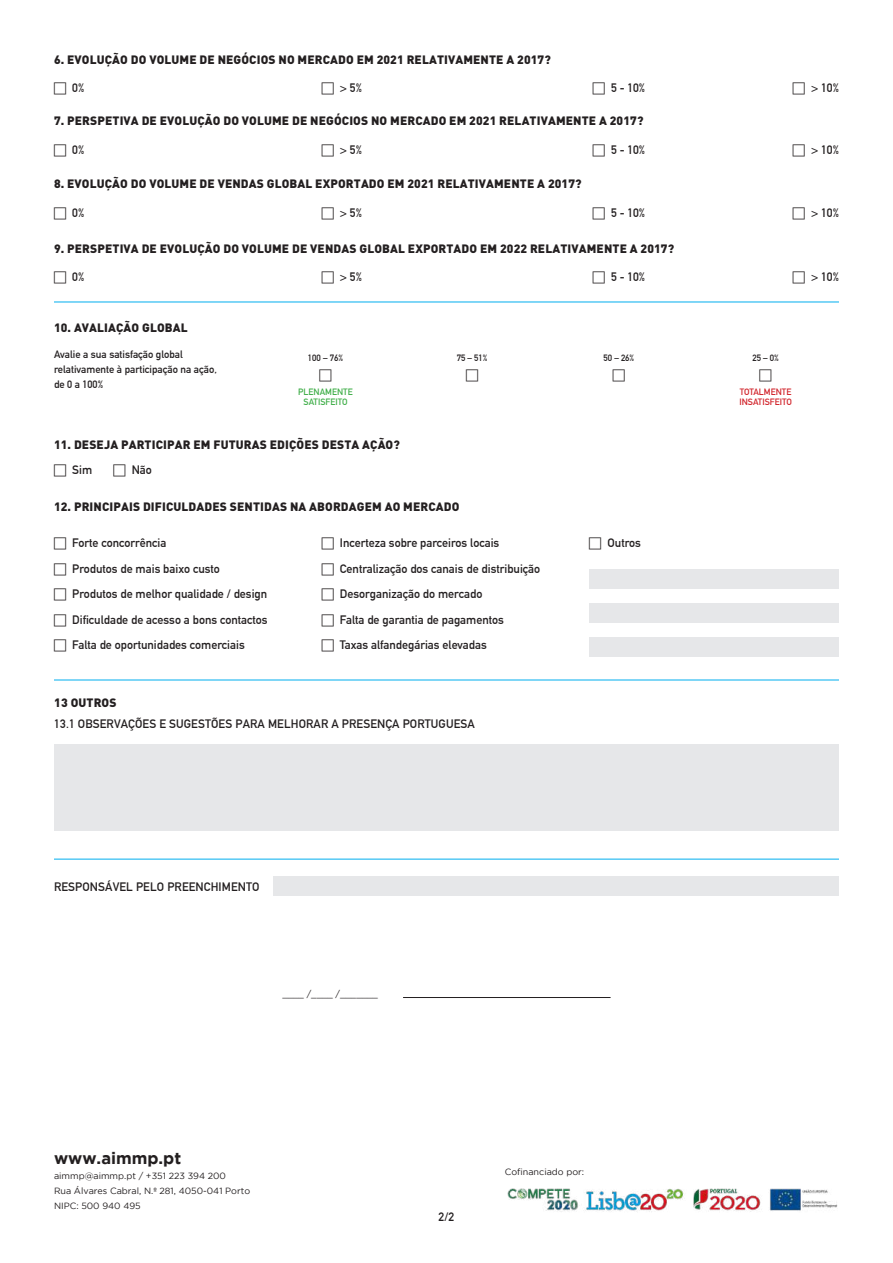
<style>
.page{position:relative;width:893px;height:1263px;background:#fff}
.page>*{position:absolute;margin:0;border:0;box-sizing:border-box;transform-origin:0 0}
.t1{font:700 16.5px "Gotham";color:#231f20}
.t2{font:700 12px/25.5px "DIN Alternate";color:#231f20}
.t3{font:900 12px "DIN";letter-spacing:.01em;color:#231f20}
.t4{font:700 10.5px/15px "DIN Alternate";color:#231f20}
.t5{font:9px/15px "Gotham";color:#231f20}
.t6{font:700 9px "DIN Alternate";color:#231f20}
.t7{font:700 9px/10.5px "DIN Alternate";color:#d1232a}
.t8{font:700 9px/10.5px "DIN Alternate";color:#40ae49;text-align:center}
.s1{font-style:inherit}
</style>
<div class="page">
<div style="left:54px;top:744px;width:785px;height:87px;background:#e6e7e9"></div>
<div style="left:273px;top:876px;width:566px;height:19px;background:#e6e7e9"></div>
<hr style="left:54px;top:680px;width:785px;height:1px;background:#00aeef">
<hr style="left:54px;top:302px;width:785px;height:1px;background:#00aeef">
<hr style="left:54px;top:859px;width:785px;height:1px;background:#00aeef">
<hr style="left:403px;top:997px;width:208px;height:1px;background:#231f20">
<div style="left:589px;top:570px;width:250px;height:19px;background:#e6e7e9"></div>
<div style="left:589px;top:604px;width:250px;height:19px;background:#e6e7e9"></div>
<div style="left:589px;top:638px;width:250px;height:19px;background:#e6e7e9"></div>
<img style="left:507px;top:1188px;width:331px;height:24px">
<p class="t3" style="left:54px;top:52px;width:498px">6. EVOLUÇÃO DO VOLUME DE NEGÓCIOS NO MERCADO EM 2021 RELATIVAMENTE A 2017?</p>
<p class="t2" style="left:72px;top:75px;width:13px">0%</p>
<p class="t2" style="left:340px;top:75px;width:24px">&gt; 5%</p>
<p class="t2" style="left:611px;top:75px;width:36px">5 - 10%</p>
<p class="t3" style="left:54px;top:113px;width:591px">7. PERSPETIVA DE EVOLUÇÃO DO VOLUME DE NEGÓCIOS NO MERCADO EM 2021 RELATIVAMENTE A 2017?</p>
<p class="t2" style="left:72px;top:136px;width:13px">0%</p>
<p class="t2" style="left:340px;top:136px;width:24px">&gt; 5%</p>
<p class="t2" style="left:611px;top:136px;width:36px">5 - 10%</p>
<p class="t3" style="left:54px;top:176px;width:529px">8. EVOLUÇÃO DO VOLUME DE VENDAS GLOBAL EXPORTADO EM 2021 RELATIVAMENTE A 2017?</p>
<p class="t2" style="left:72px;top:199px;width:13px">0%</p>
<p class="t2" style="left:340px;top:199px;width:24px">&gt; 5%</p>
<p class="t2" style="left:611px;top:199px;width:36px">5 - 10%</p>
<p class="t3" style="left:54px;top:241px;width:622px">9. PERSPETIVA DE EVOLUÇÃO DO VOLUME DE VENDAS GLOBAL EXPORTADO EM 2022 RELATIVAMENTE A 2017?</p>
<p class="t2" style="left:72px;top:264px;width:13px">0%</p>
<p class="t2" style="left:340px;top:264px;width:24px">&gt; 5%</p>
<p class="t2" style="left:611px;top:264px;width:36px">5 - 10%</p>
<p class="t3" style="left:54px;top:319px;width:135px">10. AVALIAÇÃO GLOBAL</p>
<p class="t4" style="left:54px;top:346px;width:164px">Avalie a sua satisfação global relativamente à participação na ação, de 0 a 100%</p>
<p class="t6" style="left:308px;top:351px;width:37px">100 – 76%</p>
<p class="t6" style="left:457px;top:351px;width:32px">75 – 51%</p>
<p class="t6" style="left:603px;top:351px;width:32px">50 – 26%</p>
<p class="t6" style="left:752px;top:351px;width:28px">25 – 0%</p>
<p class="t8" style="left:298px;top:386px;width:56px">PLENAMENTE<br>SATISFEITO</p>
<p class="t7" style="left:739px;top:386px;width:54px">TOTALMENTE<br>INSATISFEITO</p>
<p class="t3" style="left:54px;top:436px;width:347px">11. DESEJA PARTICIPAR EM FUTURAS EDIÇÕES DESTA AÇÃO?</p>
<p class="t2" style="left:72px;top:456px;width:21px">Sim</p>
<p class="t2" style="left:132px;top:456px;width:22px">Não</p>
<p class="t3" style="left:54px;top:499px;width:407px">12. PRINCIPAIS DIFICULDADES SENTIDAS NA ABORDAGEM AO MERCADO</p>
<p class="t2" style="left:72px;top:529px;width:197px">Forte concorrência<br>Produtos de mais baixo custo<br>Produtos de melhor qualidade / design<br>Dificuldade de acesso a bons contactos<br>Falta de oportunidades comerciais</p>
<p class="t2" style="left:340px;top:529px;width:202px">Incerteza sobre parceiros locais Centralização dos canais de distribuição Desorganização do mercado<br>Falta de garantia de pagamentos<br>Taxas alfandegárias elevadas</p>
<p class="t2" style="left:608px;top:529px;width:35px">Outros</p>
<p class="t3" style="left:54px;top:695px;width:64px">13 OUTROS</p>
<p class="t2" style="left:54px;top:710px;width:422px">1<span class="s1">3</span>.1 OBSERVAÇÕES E SUGESTÕES PARA MELHORAR A PRESENÇA PORTUGUESA</p>
<p class="t2" style="left:811px;top:75px;width:29px">&gt; 10%</p>
<p class="t2" style="left:811px;top:136px;width:29px">&gt; 10%</p>
<p class="t2" style="left:811px;top:199px;width:29px">&gt; 10%</p>
<p class="t2" style="left:811px;top:264px;width:29px">&gt; 10%</p>
<p class="t2" style="left:54px;top:873px;width:207px">RESPONSÁVEL PELO PREENCHIMENTO</p>
<p class="t5" style="left:282px;top:986px;width:97px">____ /____ /_______</p>
<h1 class="t1" style="left:54px;top:1148px;width:129px">www.aimmp.pt</h1>
<p class="t5" style="left:54px;top:1168px;width:198px">aimmp@aimmp.pt / +351 223 394 200<br>Rua Álvares Cabral, N.º 281, 4050-041 Porto<br>NIPC: 500 940 495</p>
<p class="t2" style="left:439px;top:1204px;width:17px">2/2</p>
<p class="t5" style="left:505px;top:1164px;width:81px">Cofinanciado por:</p>
</div>
